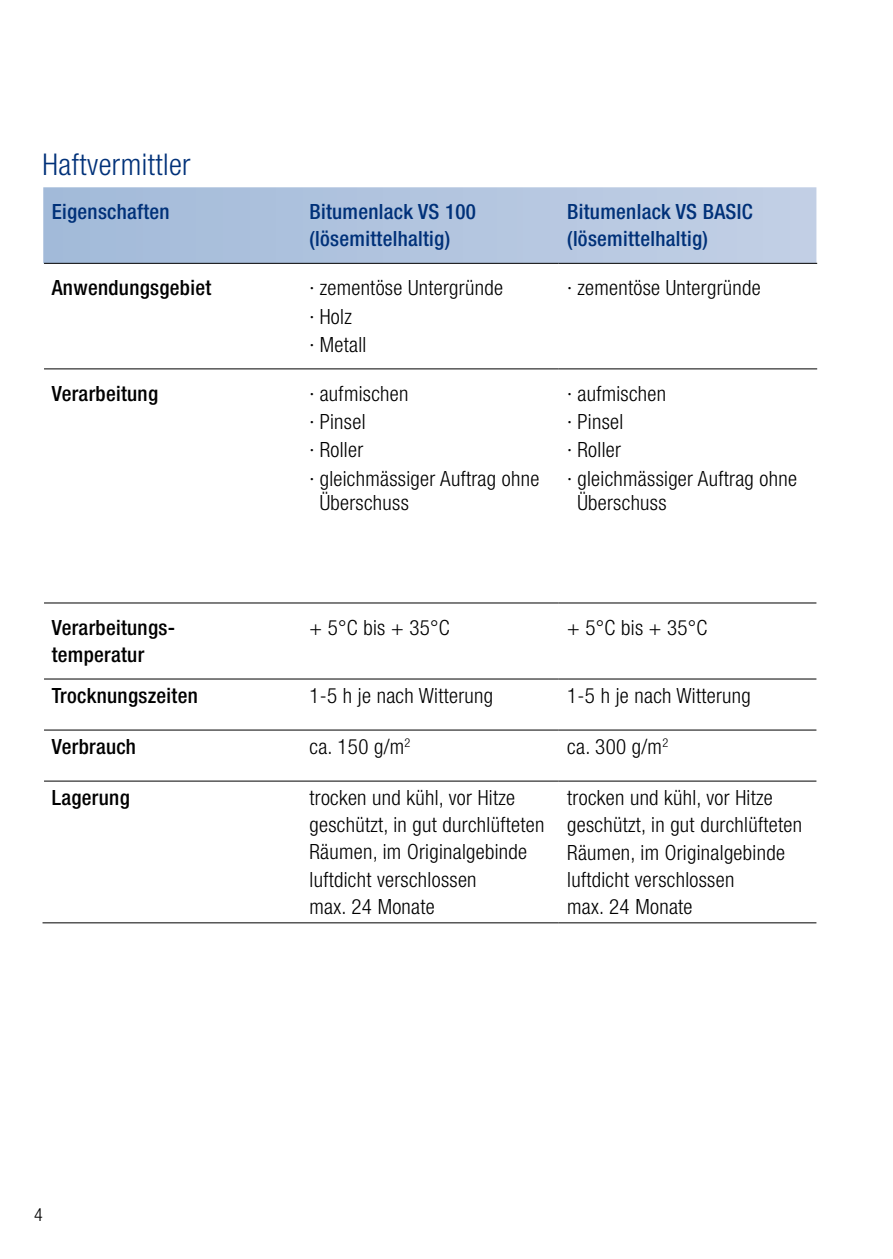
<style>
.page{position:relative;width:893px;height:1259px;background:#fff}
.page>*{position:absolute;margin:0;border:0;box-sizing:border-box;transform-origin:0 0}
.t1{font:300 condensed 30px "Helvetica Neue LT Std";letter-spacing:.015em;color:#003179}
.t2{font:300 condensed 21px/28.2px "Helvetica Neue LT Std";letter-spacing:.015em;color:#000}
.t3{font:500 condensed 21px/27px "Helvetica Neue LT Std";letter-spacing:.015em;color:#000}
.t4{font:500 condensed 21px/27px "Helvetica Neue LT Std";letter-spacing:.015em;color:#003179}
.t5{font:300 condensed 18px "Helvetica Neue LT Std";color:#000}
</style>
<div class="page">
<svg style="left:43px;top:187px;width:773px;height:76px;background:#b2c4de"></svg>
<hr style="left:44px;top:368px;width:257px;height:1px;background:#000">
<hr style="left:301px;top:368px;width:258px;height:1px;background:#000">
<hr style="left:559px;top:368px;width:258px;height:1px;background:#000">
<hr style="left:44px;top:602px;width:257px;height:1px;background:#000">
<hr style="left:301px;top:602px;width:258px;height:1px;background:#000">
<hr style="left:559px;top:602px;width:257px;height:1px;background:#000">
<hr style="left:44px;top:729px;width:257px;height:1px;background:#000">
<hr style="left:301px;top:729px;width:258px;height:1px;background:#000">
<hr style="left:559px;top:729px;width:257px;height:1px;background:#000">
<hr style="left:44px;top:780px;width:257px;height:1px;background:#000">
<hr style="left:301px;top:780px;width:258px;height:1px;background:#000">
<hr style="left:559px;top:780px;width:257px;height:1px;background:#000">
<hr style="left:43px;top:922px;width:258px;height:1px;background:#000">
<hr style="left:301px;top:922px;width:258px;height:1px;background:#000">
<hr style="left:559px;top:922px;width:257px;height:1px;background:#000">
<hr style="left:44px;top:263px;width:257px;height:1px;background:#000">
<hr style="left:301px;top:263px;width:258px;height:1px;background:#000">
<hr style="left:559px;top:263px;width:258px;height:1px;background:#000">
<hr style="left:44px;top:678px;width:257px;height:1px;background:#000">
<hr style="left:559px;top:678px;width:257px;height:1px;background:#000">
<hr style="left:301px;top:678px;width:258px;height:1px;background:#000">
<h1 class="t1" style="left:43px;top:147px;width:150px">Haftvermittler</h1>
<p class="t4" style="left:52px;top:198px;width:119px">Eigenschaften</p>
<p class="t4" style="left:309px;top:198px;width:168px">Bitumenlack VS 100 (lösemittelhaltig)</p>
<p class="t4" style="left:567px;top:198px;width:187px">Bitumenlack VS BASIC (lösemittelhaltig)</p>
<p class="t3" style="left:52px;top:274px;width:161px">Anwendungsgebiet</p>
<p class="t2" style="left:309px;top:274px;width:195px">∙ zementöse Untergründe ∙ Holz<br>∙ Metall</p>
<p class="t2" style="left:567px;top:274px;width:195px">∙ zementöse Untergründe</p>
<p class="t3" style="left:52px;top:380px;width:108px">Verarbeitung</p>
<p class="t2" style="left:309px;top:379px;width:231px">∙ aufmischen<br>∙ Pinsel<br>∙ Roller<br>∙ gleichmässiger Auftrag ohne</p>
<p class="t2" style="left:320px;top:488px;width:91px">Überschuss</p>
<p class="t2" style="left:567px;top:379px;width:231px">∙ aufmischen<br>∙ Pinsel<br>∙ Roller<br>∙ gleichmässiger Auftrag ohne</p>
<p class="t2" style="left:577px;top:488px;width:91px">Überschuss</p>
<p class="t3" style="left:52px;top:614px;width:125px">Verarbeitungs&shy;temperatur</p>
<p class="t2" style="left:309px;top:613px;width:142px">+ 5°C bis + 35°C</p>
<p class="t2" style="left:567px;top:613px;width:142px">+ 5°C bis + 35°C</p>
<p class="t3" style="left:52px;top:682px;width:148px">Trocknungszeiten</p>
<p class="t2" style="left:309px;top:681px;width:185px">1-5 h je nach Witterung</p>
<p class="t2" style="left:567px;top:681px;width:185px">1-5 h je nach Witterung</p>
<p class="t3" style="left:52px;top:733px;width:86px">Verbrauch</p>
<p class="t2" style="left:309px;top:732px;width:102px">ca. 150 g/m<sup>2</sup></p>
<p class="t2" style="left:567px;top:732px;width:102px">ca. 300 g/m<sup>2</sup></p>
<p class="t3" style="left:52px;top:784px;width:79px">Lagerung</p>
<p class="t2" style="left:309px;top:784px;width:236px;line-height:27px">trocken und kühl, vor Hitze geschützt, in gut durchlüfteten<br>Räumen, im Originalgebinde luftdicht verschlossen<br>max. 24 Monate</p>
<p class="t2" style="left:567px;top:784px;width:236px;line-height:27px">trocken und kühl, vor Hitze geschützt, in gut durchlüfteten<br>Räumen, im Originalgebinde luftdicht verschlossen<br>max. 24 Monate</p>
<p class="t5" style="left:34px;top:1204px;width:10px">4</p>
</div>
